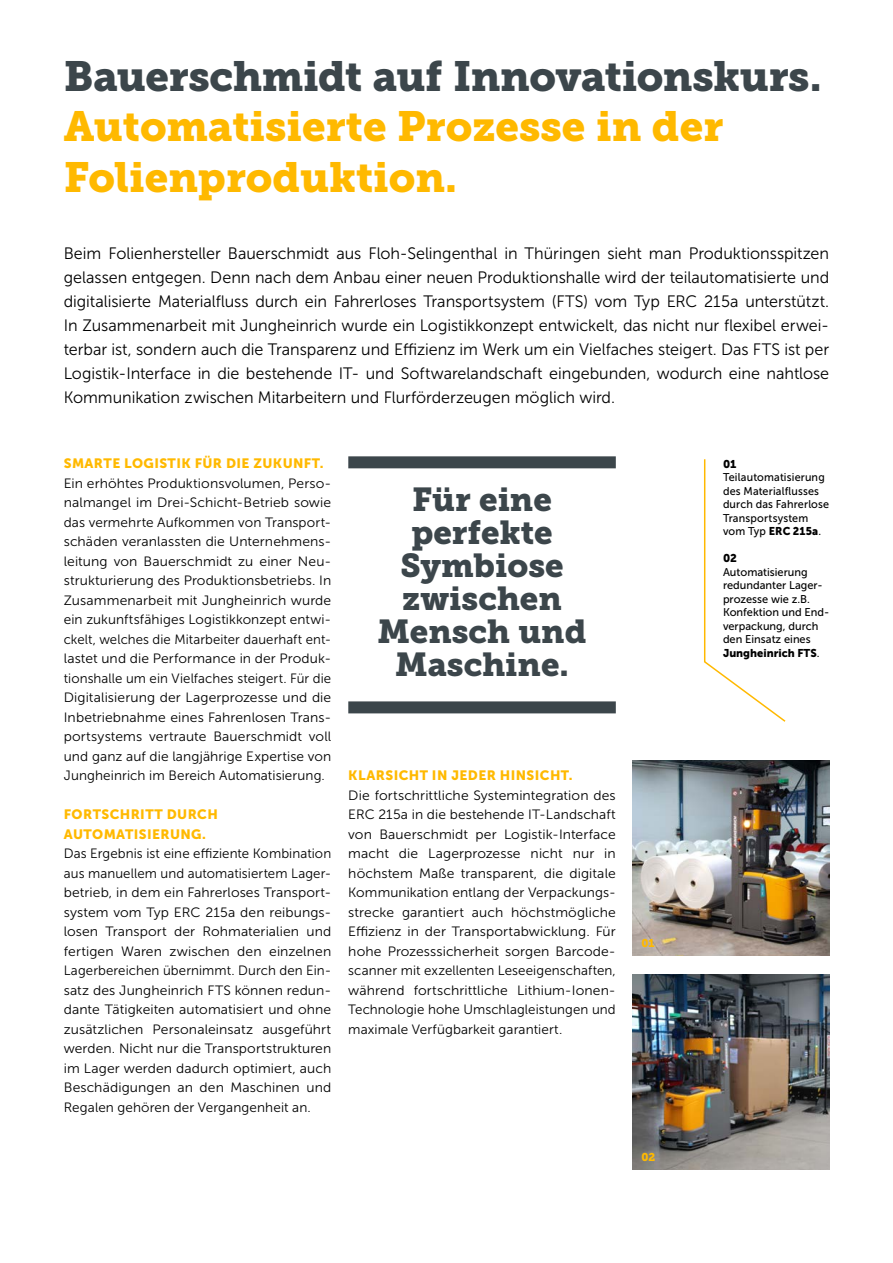
<style>
.page{position:relative;width:893px;height:1263px;background:#fff}
.page>*{position:absolute;margin:0;border:0;box-sizing:border-box;transform-origin:0 0}
.t1{font:42px/50.4px "Museo JH Slab 900";color:#ffb900}
.t2{font:42px "Museo JH Slab 900";letter-spacing:-.01em;color:#3c464b}
.t3{font:33px/33px "Museo JH Slab 900";color:#3c464b;text-align:center}
.t4{font:16.5px/24px "Museo JH Sans 300";color:#000;text-align:justify}
.t5{font:13.5px/19.5px "Museo JH Sans 300";letter-spacing:.01em;color:#000;text-align:justify}
.t6{font:13.5px/19.5px "Museo JH Sans 900";letter-spacing:.03em;color:#ffb900}
.t7{font:11.25px/13.5px "Museo JH Sans 500";color:#000}
.t8{font:11.25px/13.5px "Museo JH Sans 500";color:#000;scale:.96 1}
.t9{font:11.25px "Museo JH Sans 900";color:#000}
.t10{font:11.25px "Museo JH Slab 900";color:#ffb900}
.s1{font-family:"Museo JH Sans 900"}
.s2{font-family:"Museo JH Sans 500"}
</style>
<div class="page">
<img style="left:633px;top:975px;width:196px;height:195px">
<img style="left:633px;top:760px;width:196px;height:195px">
<svg style="left:704px;top:459px;width:82px;height:263px"></svg>
<div style="left:348px;top:456px;width:268px;height:12px;background:#3c464b"></div>
<div style="left:348px;top:701px;width:268px;height:12px;background:#3c464b"></div>
<h1 class="t2" style="left:64px;top:52px;width:759px">Bauerschmidt auf Innovationskurs.</h1>
<h1 class="t1" style="left:64px;top:102px;width:661px">Automatisierte Prozesse in der<br>Folienproduktion.</h1>
<p class="t4" style="left:64px;top:241px;width:767px">Beim Folienhersteller Bauerschmidt aus Floh-Selingenthal in Thüringen sieht man Produktionsspitzen gelassen entgegen. Denn nach dem Anbau einer neuen Produktionshalle wird der teilautomatisierte und digitalisierte Materialfluss durch ein Fahrerloses Transportsystem (FTS) vom Typ ERC 215a unterstützt.<br>In Zusammenarbeit mit Jungheinrich wurde ein Logistikkonzept entwickelt, das nicht nur flexibel erwei&shy;terbar ist, sondern auch die Transparenz und Effizienz im Werk um ein Vielfaches steigert. Das FTS ist per Logistik-Interface in die bestehende IT- und Softwarelandschaft eingebunden, wodurch eine nahtlose Kommunikation zwischen Mitarbeitern und Flurförderzeugen möglich wird.</p>
<p class="t6" style="left:64px;top:453px;width:261px">SMARTE LOGISTIK FÜR DIE ZUKUNFT.</p>
<p class="t5" style="left:64px;top:473px;width:269px">Ein erhöhtes Produktionsvolumen, Perso&shy;nalmangel im Drei-Schicht-Betrieb sowie das vermehrte Aufkommen von Transport&shy;schäden veranlassten die Unternehmens&shy;leitung von Bauerschmidt zu einer Neu&shy;strukturierung des Produktionsbetriebs. In Zusammenarbeit mit Jungheinrich wurde ein zukunftsfähiges Logistikkonzept entwi&shy;ckelt, welches die Mitarbeiter dauerhaft ent&shy;lastet und die Performance in der Produk&shy;tionshalle um ein Vielfaches steigert. Für die Digitalisierung der Lagerprozesse und die Inbetriebnahme eines Fahrenlosen Trans&shy;portsystems vertraute Bauerschmidt voll und ganz auf die langjährige Expertise von Jungheinrich im Bereich Automatisierung.</p>
<p class="t6" style="left:64px;top:804px;width:156px">FORTSCHRITT DURCH<br>AUTOMATISIERUNG.</p>
<p class="t5" style="left:64px;top:844px;width:269px">Das Ergebnis ist eine effiziente Kombination aus manuellem und automatisiertem Lager&shy;betrieb, in dem ein Fahrerloses Transport&shy;system vom Typ ERC 215a den reibungs&shy;losen Transport der Rohmaterialien und fertigen Waren zwischen den einzelnen Lagerbereichen übernimmt. Durch den Ein&shy;satz des Jungheinrich FTS können redun&shy;dante Tätigkeiten automatisiert und ohne zusätzlichen Personaleinsatz ausgeführt werden. Nicht nur die Transportstrukturen im Lager werden dadurch optimiert, auch Beschädigungen an den Maschinen und Regalen gehören der Vergangenheit an.</p>
<h2 class="t3" style="left:377px;top:483px;width:211px">Für eine perfekte<br>Symbiose zwischen<br>Mensch und<br>Maschine.</h2>
<p class="t6" style="left:348px;top:765px;width:226px">KLARSICHT IN JEDER HINSICHT.</p>
<p class="t5" style="left:348px;top:785px;width:269px">Die fortschrittliche Systemintegration des ERC 215a in die bestehende IT-Landschaft von Bauerschmidt per Logistik-Interface macht die Lagerprozesse nicht nur in höchstem Maße transparent, die digitale Kommunikation entlang der Verpackungs&shy;strecke garantiert auch höchstmögliche Effizienz in der Transportabwicklung. Für hohe Prozesssicherheit sorgen Barcode&shy;scanner mit exzellenten Leseeigenschaften, während fortschrittliche Lithium-Ionen-Technologie hohe Umschlagleistungen und maximale Verfügbarkeit garantiert.</p>
<p class="t10" style="left:641px;top:936px;width:15px">01</p>
<p class="t10" style="left:641px;top:1151px;width:15px">02</p>
<p class="t9" style="left:723px;top:457px;width:15px">01</p>
<p class="t8" style="left:723px;top:471px;width:112px">Teilautomatisierung des Materialflusses durch das Fahrerlose<br>Transportsystem vom Typ <span class="s1">ERC 215a</span>.</p>
<p class="t9" style="left:723px;top:552px;width:15px">02</p>
<p class="t7" style="left:723px;top:565px;width:108px">Automatisierung redundanter Lager&shy;prozesse wie z.B.<br>Konfektion und End&shy;verpackung, durch den Einsatz eines</p>
<p class="t9" style="left:723px;top:646px;width:98px">Jungheinrich FTS<span class="s2">.</span></p>
</div>
